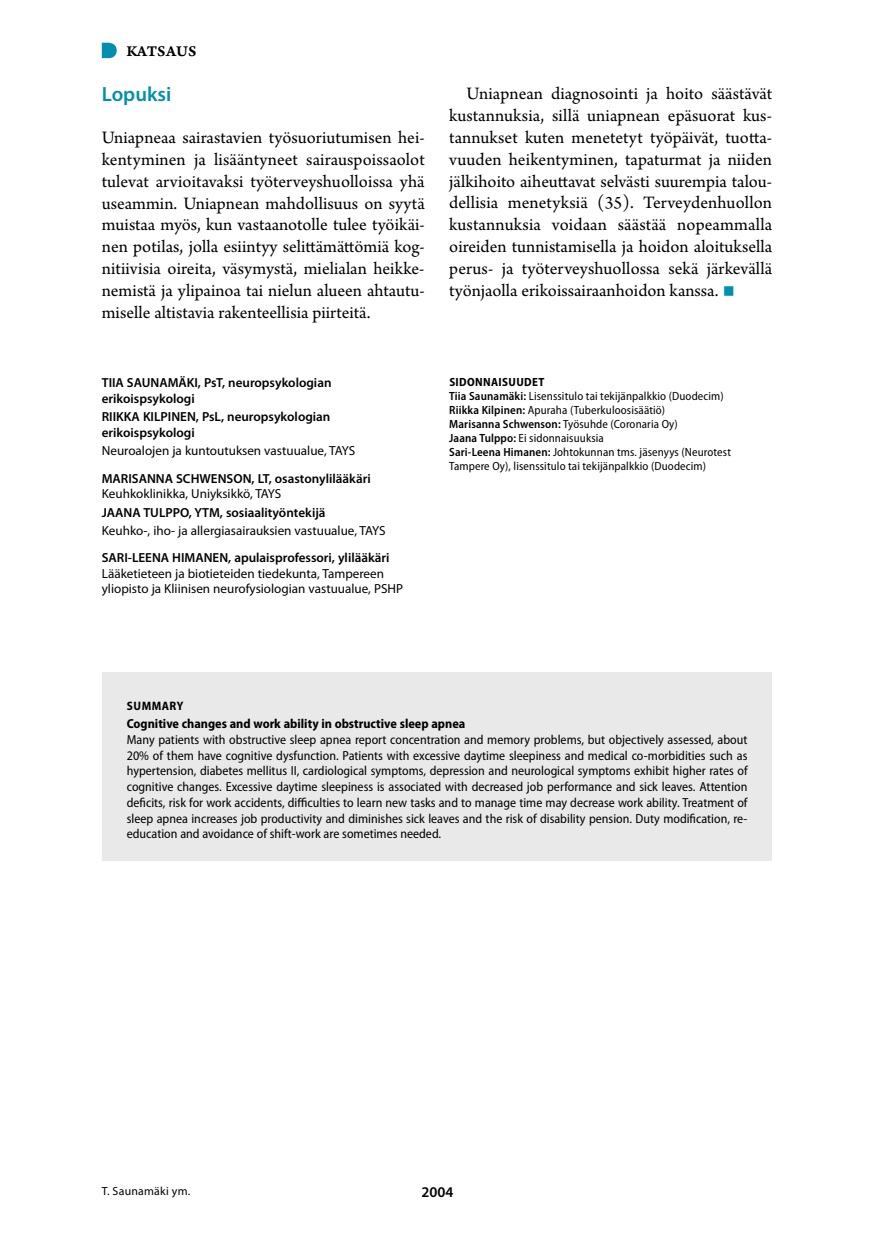
<style>
.page{position:relative;width:874px;height:1241px;background:#fff}
.page>*{position:absolute;margin:0;border:0;box-sizing:border-box;transform-origin:0 0}
.t1{font:42px "Arno Pro";color:#008faf}
.t2{font:600 20.65px "Myriad Pro";color:#008faf}
.t3{font:18.38px/21.9px "Arno Pro";color:#000;text-align:justify}
.t4{font:15.75px "Arno Pro Smbd Caption";letter-spacing:.005em;color:#000}
.t5{font:600 14.88px "Myriad Pro";color:#000}
.t6{font:semi-condensed 13.12px/15.8px "Myriad Pro";color:#000;text-align:justify}
.t7{font:600 13.12px/15.8px "Myriad Pro";color:#000}
.t8{font:13.12px/15.8px "Myriad Pro";color:#000}
.t9{font:700 semi-condensed 13.12px "Myriad Pro";color:#000}
.t10{font:700 semi-condensed 12.25px "Myriad Pro";letter-spacing:.04em;color:#000}
.t11{font:semi-condensed 11.9px/14px "Myriad Pro";letter-spacing:.01em;color:#000}
.t12{font:11.9px "Myriad Pro";letter-spacing:.02em;color:#000}
.s1{font-weight:700}
.s2{font-weight:600}
</style>
<div class="page">
<div style="left:102px;top:672px;width:670px;height:189px;background:#e9e9e9"></div>
<svg style="left:102px;top:43px;width:15px;height:15px"></svg>
<p class="t4" style="left:126px;top:41px;width:71px">KATSAUS</p>
<p class="t2" style="left:102px;top:81px;width:71px">Lopuksi</p>
<p class="t3" style="left:102px;top:127px;width:324px">Uniapneaa sairastavien työsuoriutumisen hei&shy;kentyminen ja lisääntyneet sairauspoissaolot tulevat arvioitavaksi työterveyshuolloissa yhä useammin. Uniapnean mahdollisuus on syytä muistaa myös, kun vastaanotolle tulee työikäi&shy;nen potilas, jolla esiintyy selittämättömiä kog&shy;nitiivisia oireita, väsymystä, mielialan heikke&shy;nemistä ja ylipainoa tai nielun alueen ahtautu&shy;miselle altistavia rakenteellisia piirteitä.</p>
<p class="t7" style="left:102px;top:374px;width:231px">TIIA SAUNAMÄKI, PsT, neuropsykologian erikoispsykologi</p>
<p class="t7" style="left:102px;top:408px;width:230px">RIIKKA KILPINEN, PsL, neuropsykologian erikoispsykologi</p>
<p class="t8" style="left:102px;top:443px;width:255px">Neuroalojen ja kuntoutuksen vastuualue, TAYS</p>
<p class="t7" style="left:102px;top:470px;width:270px">MARISANNA SCHWENSON, LT, osastonylilääkäri</p>
<p class="t8" style="left:102px;top:485px;width:181px">Keuhkoklinikka, Uniyksikkö, TAYS</p>
<p class="t7" style="left:102px;top:504px;width:225px">JAANA TULPPO, YTM, sosiaalityöntekijä</p>
<p class="t8" style="left:102px;top:522px;width:285px">Keuhko-, iho- ja allergiasairauksien vastuualue, TAYS</p>
<p class="t7" style="left:102px;top:549px;width:289px">SARI-LEENA HIMANEN, apulaisprofessori, ylilääkäri</p>
<p class="t8" style="left:102px;top:565px;width:302px">Lääketieteen ja biotieteiden tiedekunta, Tampereen yliopisto ja Kliinisen neurofysiologian vastuualue, PSHP</p>
<p class="t3" style="left:449px;top:83px;width:324px;text-indent:17px">Uniapnean diagnosointi ja hoito säästävät kustannuksia, sillä uniapnean epäsuorat kus&shy;tannukset kuten menetetyt työpäivät, tuotta&shy;vuuden heikentyminen, tapaturmat ja niiden jälkihoito aiheuttavat selvästi suurempia talou&shy;dellisia menetyksiä (35). Terveydenhuollon kustannuksia voidaan säästää nopeammalla oireiden tunnistamisella ja hoidon aloituksella perus- ja työterveyshuollossa sekä järkevällä työnjaolla erikoissairaanhoidon kanssa.</p>
<h1 class="t1" style="left:722px;top:265px;width:15px">■</h1>
<p class="t11" style="left:449px;top:375px;width:283px"><span class="s1">SIDONNAISUUDET<br></span><span class="s2">Tiia Saunamäki:</span> Lisenssitulo tai tekijänpalkkio (Duodecim)<br><span class="s2">Riikka Kilpinen:</span> Apuraha (Tuberkuloosisäätiö)<br><span class="s2">Marisanna Schwenson:</span> Työsuhde (Coronaria Oy)<br><span class="s2">Jaana Tulppo:</span> Ei sidonnaisuuksia<br><span class="s2">Sari-Leena Himanen:</span> Johtokunnan tms. jäsenyys (Neurotest Tampere Oy), lisenssitulo tai tekijänpalkkio (Duodecim)</p>
<p class="t10" style="left:127px;top:697px;width:58px">SUMMARY</p>
<p class="t9" style="left:127px;top:715px;width:340px">Cognitive changes and work ability in obstructive sleep apnea</p>
<p class="t6" style="left:127px;top:731px;width:622px">Many patients with obstructive sleep apnea report concentration and memory problems, but objectively assessed, about 20% of them have cognitive dysfunction. Patients with excessive daytime sleepiness and medical co-morbidities such as hypertension, diabetes mellitus II, cardiological symptoms, depression and neurological symptoms exhibit higher rates of cognitive changes. Excessive daytime sleepiness is associated with decreased job performance and sick leaves. Attention deficits, risk for work accidents, difficulties to learn new tasks and to manage time may decrease work ability. Treatment of sleep apnea increases job productivity and diminishes sick leaves and the risk of disability pension. Duty modification, re&shy;education and avoidance of shift-work are sometimes needed.</p>
<p class="t12" style="left:102px;top:1183px;width:90px">T. Saunamäki ym.</p>
<p class="t5" style="left:421px;top:1182px;width:33px">2004</p>
</div>
